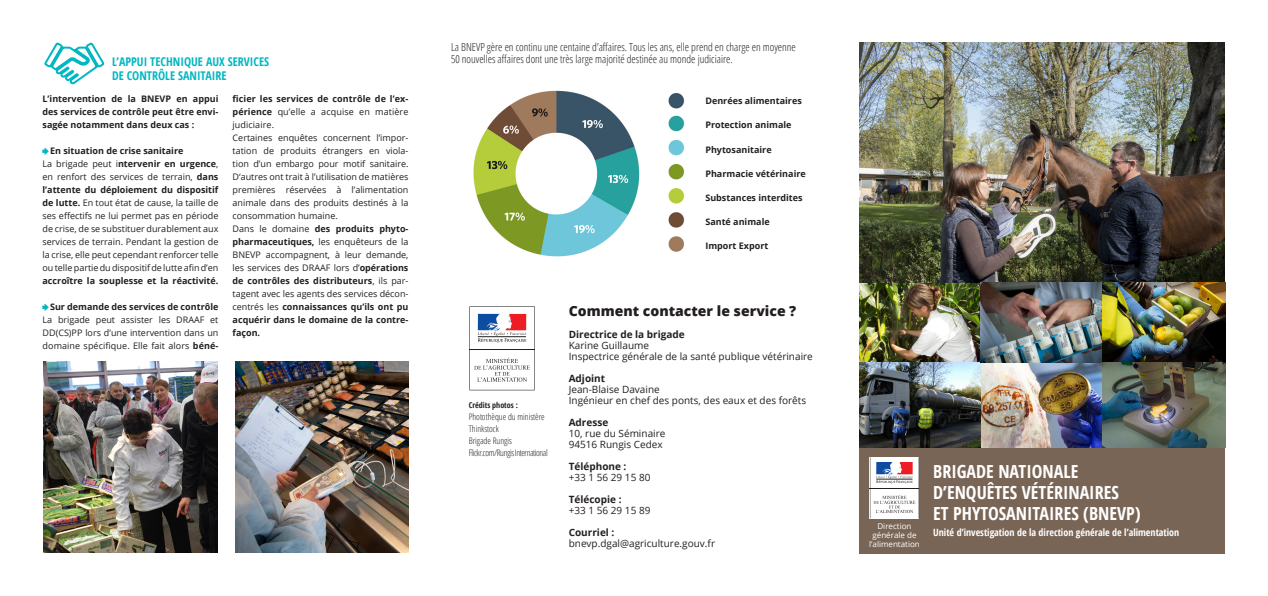
<style>
.page{position:relative;width:1268px;height:596px;background:#fff}
.page>*{position:absolute;margin:0;border:0;box-sizing:border-box;transform-origin:0 0}
.t1{font:700 condensed 18px/20.8px "Open Sans";color:#fff}
.t2{font:800 14px "Open Sans";color:#231f20}
.t3{font:700 condensed 12px/14px "Open Sans";color:#00b7c2}
.t4{font:300 condensed 11px/12px "Open Sans";color:#231f20}
.t5{font:10px/11px "Open Sans";color:#231f20}
.t6{font:700 10px "Open Sans";color:#231f20}
.t7{font:700 condensed 10px "Open Sans";color:#fff}
.t8{font:9px/13px "Open Sans";color:#231f20}
.t9{font:700 9px/13px "Open Sans";color:#231f20;text-align:justify}
.t10{font:300 condensed 9px/12px "Open Sans";color:#231f20}
.t11{font:8px/9px "Open Sans";color:#fff;text-align:center}
.t12{font:700 condensed 8px "Open Sans";color:#231f20}
.s1{font-family:"Pointers";color:#00b7c2}
.s2{font-weight:700}
</style>
<div class="page">
<div style="left:859px;top:447px;width:366px;height:106px;background:#796556"></div>
<svg style="left:469px;top:306px;width:65px;height:84px"></svg>
<div style="left:869px;top:457px;width:49px;height:61px;background:#fff"></div>
<hr style="left:918px;top:457px;width:1px;height:61px;background:#231f20">
<hr style="left:869px;top:457px;width:1px;height:61px;background:#231f20">
<svg style="left:876px;top:462px;width:36px;height:21px"></svg>
<hr style="left:869px;top:488px;width:49px;height:1px;background:#231f20">
<svg style="left:873px;top:495px;width:42px;height:17px"></svg>
<img style="left:859px;top:43px;width:366px;height:404px">
<img style="left:473px;top:90px;width:212px;height:167px">
<svg style="left:44px;top:42px;width:61px;height:43px"></svg>
<img style="left:43px;top:361px;width:174px;height:191px">
<img style="left:235px;top:361px;width:173px;height:191px">
<h3 class="t3" style="left:112px;top:54px;width:159px">L’APPUI TECHNIQUE AUX SERVICES<br>DE CONTRÔLE SANITAIRE</h3>
<p class="t9" style="left:43px;top:92px;width:177px">L’intervention de la BNEVP en appui des services de contrôle peut être envi&shy;sagée notamment dans deux cas :</p>
<p class="t8" style="left:43px;top:144px;width:177px"><span class="s1">4</span><span class="s2">En situation de crise sanitaire<br></span>La brigade peut i<span class="s2">ntervenir en urgence</span>, en renfort des services de terrain, <span class="s2">dans l’attente du déploiement du dispositif de lutte.</span> En tout état de cause, la taille de ses effectifs ne lui permet pas en période de crise, de se substituer durablement aux services de terrain. Pendant la gestion de la crise, elle peut cependant renforcer telle ou telle partie du dispositif de lutte afin d’en</p>
<p class="t9" style="left:43px;top:274px;width:177px">accroître la souplesse et la réactivité.</p>
<p class="t8" style="left:43px;top:300px;width:177px;text-align:justify"><span class="s1">4</span><span class="s2">Sur demande des services de contrôle </span>La brigade peut assister les DRAAF et DD(CS)PP lors d’une intervention dans un domaine spécifique. Elle fait alors <span class="s2">béné-</span></p>
<p class="t8" style="left:232px;top:92px;width:177px"><span class="s2">ficier les services de contrôle de l’ex&shy;périence</span> qu’elle a acquise en matière judiciaire.<br>Certaines enquêtes concernent l’impor&shy;tation de produits étrangers en viola&shy;tion d’un embargo pour motif sanitaire.<br>D‘autres ont trait à l’utilisation de matières premières réservées à l’alimentation animale dans des produits destinés à la consommation humaine.<br>Dans le domaine <span class="s2">des produits phyto&shy;pharmaceutiques,</span> les enquêteurs de la BNEVP accompagnent, à leur demande, les services des DRAAF lors d’<span class="s2">opérations de contrôles des distributeurs</span>, ils par&shy;tagent avec les agents des services décon&shy;centrés les <span class="s2">connaissances qu’ils ont pu acquérir dans le domaine de la contre&shy;façon.</span></p>
<p class="t4" style="left:451px;top:41px;width:346px">La BNEVP gère en continu une centaine d’affaires. Tous les ans, elle prend en charge en moyenne<br>50 nouvelles affaires dont une très large majorité destinée au monde judiciaire.</p>
<p class="t9" style="left:705px;top:94px;width:98px">Denrées alimentaires</p>
<p class="t9" style="left:705px;top:118px;width:88px">Protection animale</p>
<p class="t9" style="left:705px;top:142px;width:68px">Phytosanitaire</p>
<p class="t9" style="left:705px;top:166px;width:102px">Pharmacie vétérinaire</p>
<p class="t9" style="left:705px;top:190px;width:99px">Substances interdites</p>
<p class="t9" style="left:705px;top:214px;width:66px">Santé animale</p>
<p class="t9" style="left:705px;top:238px;width:64px">Import Export</p>
<p class="t12" style="left:468px;top:399px;width:51px">Crédits photos :</p>
<p class="t10" style="left:468px;top:410px;width:80px">Photothèque du ministère<br>Thinkstock<br>Brigade Rungis<br>Flickr.com/Rungis International</p>
<h2 class="t2" style="left:568px;top:300px;width:229px">Comment contacter le service ?</h2>
<p class="t6" style="left:568px;top:327px;width:117px">Directrice de la brigade</p>
<p class="t5" style="left:568px;top:339px;width:246px">Karine Guillaume<br>Inspectrice générale de la santé publique vétérinaire</p>
<p class="t6" style="left:568px;top:371px;width:38px">Adjoint</p>
<p class="t5" style="left:568px;top:383px;width:239px">Jean-Blaise Davaine<br>Ingénieur en chef des ponts, des eaux et des forêts</p>
<p class="t6" style="left:568px;top:415px;width:41px">Adresse</p>
<p class="t5" style="left:568px;top:427px;width:98px">10, rue du Séminaire<br>94516 Rungis Cedex</p>
<p class="t6" style="left:568px;top:459px;width:59px">Téléphone :</p>
<p class="t5" style="left:568px;top:471px;width:83px">+33 1 56 29 15 80</p>
<p class="t6" style="left:568px;top:492px;width:54px">Télécopie :</p>
<p class="t5" style="left:568px;top:504px;width:83px">+33 1 56 29 15 89</p>
<p class="t6" style="left:568px;top:525px;width:47px">Courriel :</p>
<p class="t5" style="left:568px;top:537px;width:148px">bnevp.dgal@agriculture.gouv.fr</p>
<p class="t11" style="left:869px;top:520px;width:52px">Direction générale de l’alimentation</p>
<h1 class="t1" style="left:933px;top:460px;width:209px">BRIGADE NATIONALE<br>D’ENQUÊTES VÉTÉRINAIRES<br>ET PHYTOSANITAIRES (BNEVP)</h1>
<p class="t7" style="left:933px;top:524px;width:247px">Unité d’investigation de la direction générale de l’alimentation</p>
</div>
